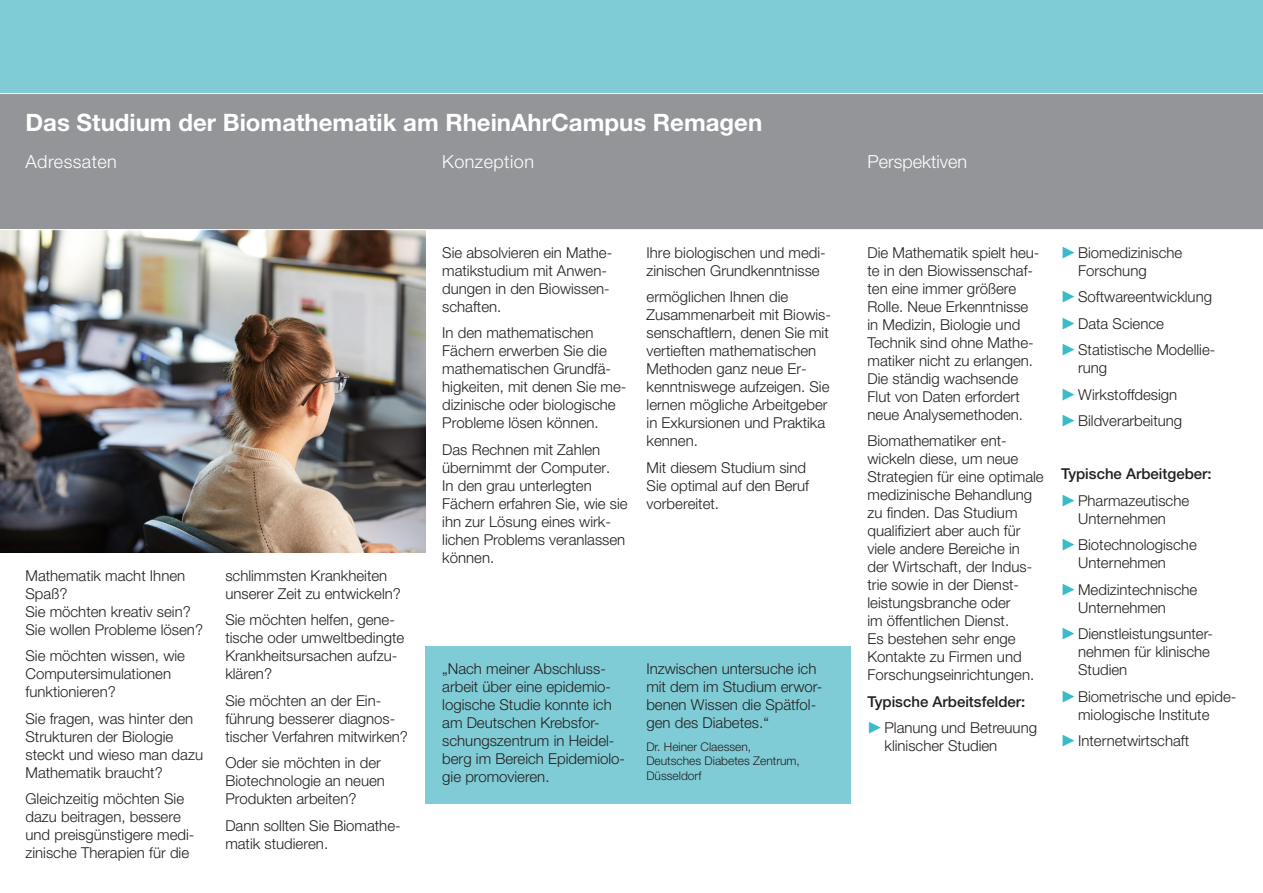
<style>
.page{position:relative;width:1263px;height:893px;background:#fff}
.page>*{position:absolute;margin:0;border:0;box-sizing:border-box;transform-origin:0 0}
.t1{font:700 24px "Helvetica Neue LT Std";color:#fff}
.t2{font:300 18px "Helvetica Neue LT Std";letter-spacing:.025em;color:#fff}
.t3{font:300 18px "Helvetica Neue LT Std";color:#fff}
.t4{font:300 15px/18px "Helvetica Neue LT Std";color:#231f20}
.t5{font:500 15px "Helvetica Neue LT Std";color:#231f20}
.t6{font:300 12px/14.4px "Helvetica Neue LT Std";color:#231f20}
.s1{font-family:"European Pi Four";font-weight:400;color:#39bbc9}
</style>
<div class="page">
<div style="left:0;top:94px;width:425px;height:136px;background:#939598"></div>
<div style="left:0;top:0;width:1263px;height:94px;background:#80ccd6"></div>
<div style="left:425px;top:94px;width:425px;height:136px;background:#939598"></div>
<div style="left:850px;top:93px;width:413px;height:136px;background:#939598"></div>
<img style="left:0;top:230px;width:425px;height:322px">
<div style="left:425px;top:646px;width:425px;height:158px;background:#80ccd6"></div>
<hr style="left:0;top:93px;width:1263px;height:1px;background:#fff">
<hr style="left:0;top:229px;width:1263px;height:1px;background:#fff">
<p class="t1" style="left:26px;top:107px;width:738px">Das Studium der Biomathematik am RheinAhrCampus Remagen</p>
<p class="t2" style="left:26px;top:151px;width:93px">Adressaten</p>
<p class="t2" style="left:442px;top:151px;width:93px">Konzeption</p>
<p class="t3" style="left:867px;top:150px;width:101px">Perspektiven</p>
<p class="t4" style="left:26px;top:566px;width:179px">Mathematik macht Ihnen<br>Spaß?<br>Sie möchten kreativ sein?<br>Sie wollen Probleme lösen?</p>
<p class="t4" style="left:26px;top:646px;width:161px">Sie möchten wissen, wie<br>Computersimulationen funktionieren?</p>
<p class="t4" style="left:26px;top:709px;width:179px">Sie fragen, was hinter den<br>Strukturen der Biologie steckt und wieso man dazu<br>Mathematik braucht?</p>
<p class="t4" style="left:26px;top:789px;width:170px">Gleichzeitig möchten Sie dazu beitragen, bessere und preisgünstigere medi&shy;zinische Therapien für die</p>
<p class="t4" style="left:225px;top:566px;width:177px">schlimmsten Krankheiten unserer Zeit zu entwickeln?</p>
<p class="t4" style="left:225px;top:610px;width:180px">Sie möchten helfen, gene&shy;tische oder umweltbedingte<br>Krankheitsursachen aufzu&shy;klären?</p>
<p class="t4" style="left:225px;top:691px;width:184px">Sie möchten an der Ein&shy;führung besserer diagnos&shy;tischer Verfahren mitwirken?</p>
<p class="t4" style="left:225px;top:753px;width:161px">Oder sie möchten in der<br>Biotechnologie an neuen<br>Produkten arbeiten?</p>
<p class="t4" style="left:225px;top:816px;width:177px">Dann sollten Sie Biomathe&shy;matik studieren.</p>
<p class="t4" style="left:442px;top:243px;width:172px">Sie absolvieren ein Mathe&shy;matikstudium mit Anwen&shy;dungen in den Biowissen&shy;schaften.</p>
<p class="t4" style="left:442px;top:324px;width:186px">In den mathematischen<br>Fächern erwerben Sie die mathematischen Grundfä&shy;higkeiten, mit denen Sie me&shy;dizinische oder biologische<br>Probleme lösen können.</p>
<p class="t4" style="left:442px;top:440px;width:187px">Das Rechnen mit Zahlen übernimmt der Computer.<br>In den grau unterlegten<br>Fächern erfahren Sie, wie sie ihn zur Lösung eines wirk&shy;lichen Problems veranlassen können.</p>
<p class="t4" style="left:647px;top:243px;width:181px">Ihre biologischen und medi&shy;zinischen Grundkenntnisse</p>
<p class="t4" style="left:647px;top:288px;width:186px">ermöglichen Ihnen die<br>Zusammenarbeit mit Biowis&shy;senschaftlern, denen Sie mit vertieften mathematischen<br>Methoden ganz neue Er&shy;kenntniswege aufzeigen. Sie lernen mögliche Arbeitgeber in Exkursionen und Praktika kennen.</p>
<p class="t4" style="left:647px;top:458px;width:164px">Mit diesem Studium sind<br>Sie optimal auf den Beruf vorbereitet.</p>
<p class="t4" style="left:442px;top:659px;width:184px">„Nach meiner Abschluss&shy;arbeit über eine epidemio&shy;logische Studie konnte ich am Deutschen Krebsfor&shy;schungszentrum in Heidel&shy;berg im Bereich Epidemiolo&shy;gie promovieren.</p>
<p class="t4" style="left:646px;top:659px;width:177px">Inzwischen untersuche ich mit dem im Studium erwor&shy;benen Wissen die Spätfol&shy;gen des Diabetes.“</p>
<p class="t6" style="left:646px;top:739px;width:155px">Dr. Heiner Claessen,<br>Deutsches Diabetes Zentrum,<br>Düsseldorf</p>
<p class="t4" style="left:867px;top:243px;width:173px">Die Mathematik spielt heu&shy;te in den Biowissenschaf&shy;ten eine immer größere<br>Rolle. Neue Erkenntnisse in Medizin, Biologie und<br>Technik sind ohne Mathe&shy;matiker nicht zu erlangen.<br>Die ständig wachsende<br>Flut von Daten erfordert neue Analysemethoden.</p>
<p class="t4" style="left:867px;top:432px;width:178px">Biomathematiker ent&shy;wickeln diese, um neue<br>Strategien für eine optimale medizinische Behandlung zu finden. Das Studium qualifiziert aber auch für viele andere Bereiche in der Wirtschaft, der Indus&shy;trie sowie in der Dienst&shy;leistungsbranche oder<br>im öffentlichen Dienst.<br>Es bestehen sehr enge<br>Kontakte zu Firmen und<br>Forschungseinrichtungen.</p>
<p class="t5" style="left:867px;top:692px;width:159px">Typische Arbeitsfelder:</p>
<p class="t4" style="left:884px;top:719px;width:154px;text-indent:-17px"><span class="s1">P</span>Planung und Betreuung klinischer Studien</p>
<p class="t4" style="left:1078px;top:243px;width:106px;text-indent:-17px"><span class="s1">P</span>Biomedizinische<br>Forschung</p>
<p class="t4" style="left:1061px;top:288px;width:152px"><span class="s1">P</span>Softwareentwicklung</p>
<p class="t4" style="left:1061px;top:314px;width:104px"><span class="s1">P</span>Data Science</p>
<p class="t4" style="left:1078px;top:341px;width:139px;text-indent:-17px"><span class="s1">P</span>Statistische Modellie&shy;rung</p>
<p class="t4" style="left:1061px;top:385px;width:118px"><span class="s1">P</span>Wirkstoffdesign</p>
<p class="t4" style="left:1061px;top:412px;width:123px"><span class="s1">P</span>Bildverarbeitung</p>
<p class="t5" style="left:1061px;top:465px;width:152px">Typische Arbeitgeber:</p>
<p class="t4" style="left:1061px;top:491px;width:130px;text-align:center"><span class="s1">P</span>Pharmazeutische<br>Unternehmen</p>
<p class="t4" style="left:1078px;top:536px;width:120px;text-indent:-17px"><span class="s1">P</span>Biotechnologische<br>Unternehmen</p>
<p class="t4" style="left:1078px;top:580px;width:121px;text-indent:-17px"><span class="s1">P</span>Medizintechnische<br>Unternehmen</p>
<p class="t4" style="left:1078px;top:625px;width:136px;text-indent:-17px"><span class="s1">P</span>Dienstleistungsunter&shy;nehmen für klinische<br>Studien</p>
<p class="t4" style="left:1078px;top:687px;width:160px;text-indent:-17px"><span class="s1">P</span>Biometrische und epide&shy;miologische Institute</p>
<p class="t4" style="left:1061px;top:732px;width:130px"><span class="s1">P</span>Internetwirtschaft</p>
</div>
